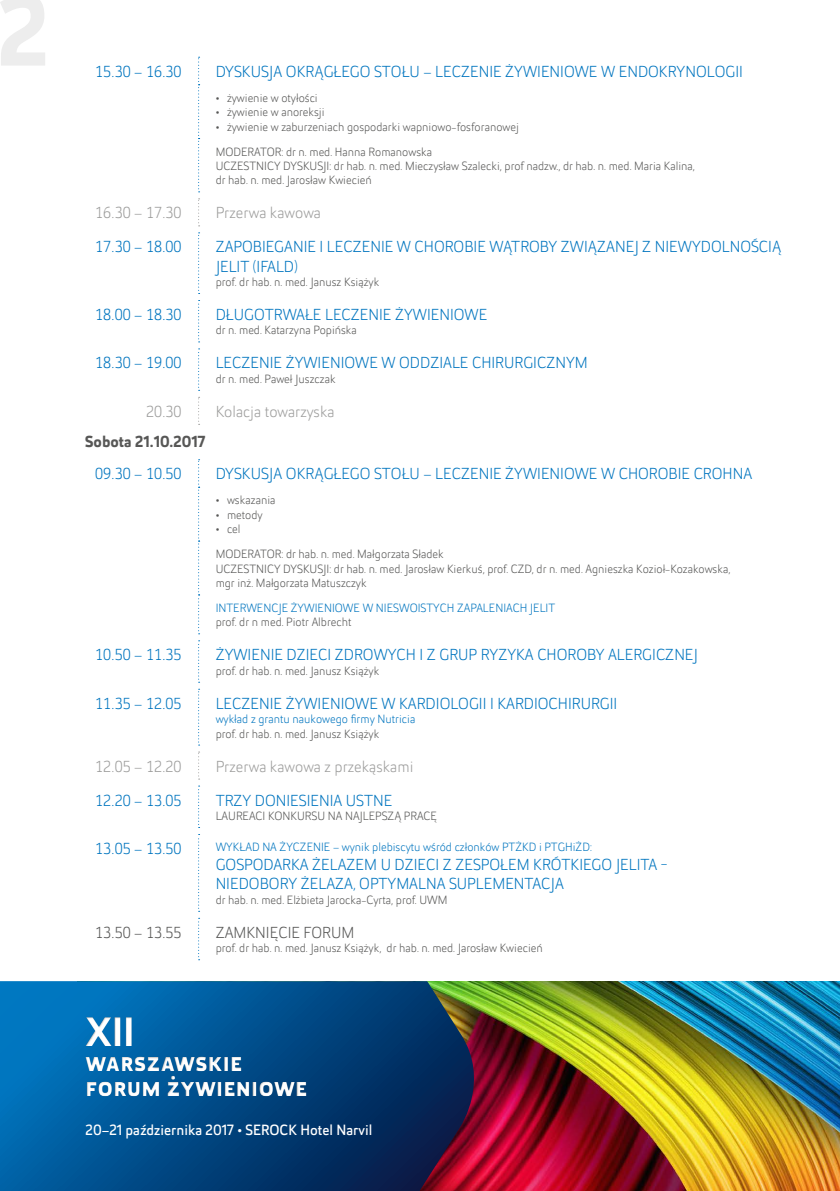
<style>
.page{position:relative;width:840px;height:1191px;background:#fff}
.page>*{position:absolute;margin:0;border:0;box-sizing:border-box;transform-origin:0 0}
.t1{font:700 41.4px "Helia Core";color:#fff}
.t2{font:700 27.4px/24.6px "Helia Core";letter-spacing:-.01em;color:#fff}
.t3{font:300 16px/19.2px "Helia Core";color:#0075bf}
.t4{font:300 16px "Helia Core";color:#9d9d9c}
.t5{font:300 16px "Helia Core";color:#575756}
.t6{font:700 16px "Helia Core";color:#575756}
.t7{font:14.8px "Helia Core";color:#fff}
.t8{font:300 12px/25px "Helia Core";color:#575756}
.t9{font:300 12px "Helia Core";color:#0075bf}
</style>
<div class="page">
<img style="left:489px;top:981px;width:350px;height:210px">
<svg style="left:0;top:981px;width:489px;height:210px;background:#0e5088"></svg>
<div style="left:69px;top:999px;width:516px;height:146px;background:#1d1d1b;opacity:.3"></div>
<svg style="left:198px;top:57px;width:1px;height:135px"></svg>
<svg style="left:198px;top:232px;width:1px;height:62px"></svg>
<svg style="left:198px;top:300px;width:1px;height:42px"></svg>
<svg style="left:198px;top:348px;width:1px;height:43px"></svg>
<svg style="left:198px;top:198px;width:1px;height:28px"></svg>
<svg style="left:198px;top:397px;width:1px;height:28px"></svg>
<svg style="left:198px;top:459px;width:1px;height:175px"></svg>
<svg style="left:198px;top:640px;width:1px;height:42px"></svg>
<svg style="left:198px;top:688px;width:1px;height:57px"></svg>
<svg style="left:198px;top:785px;width:1px;height:43px"></svg>
<svg style="left:198px;top:834px;width:1px;height:77px"></svg>
<svg style="left:198px;top:917px;width:1px;height:43px"></svg>
<svg style="left:198px;top:751px;width:1px;height:28px"></svg>
<h3 class="t3" style="left:95px;top:61px;width:88px">15.30 – 16.30</h3>
<h3 class="t3" style="left:215px;top:61px;width:528px">DYSKUSJA OKRĄGŁEGO STOŁU – LECZENIE ŻYWIENIOWE W ENDOKRYNOLOGII</h3>
<p class="t8" style="left:215px;top:85px;width:104px">• żywienie w otyłości</p>
<p class="t8" style="left:215px;top:99px;width:110px">• żywienie w anoreksji</p>
<p class="t8" style="left:215px;top:114px;width:305px">• żywienie w zaburzeniach gospodarki wapniowo-fosforanowej<br>MODERATOR: dr n. med. Hanna Romanowska</p>
<p class="t8" style="left:215px;top:158px;width:480px;line-height:14.4px">UCZESTNICY DYSKUSJI: dr hab. n. med. Mieczysław Szalecki, prof nadzw., dr hab. n. med. Maria Kalina, dr hab. n. med. Jarosław Kwiecień</p>
<h3 class="t4" style="left:95px;top:203px;width:88px">16.30 – 17.30</h3>
<h3 class="t4" style="left:215px;top:203px;width:107px">Przerwa kawowa</h3>
<h3 class="t3" style="left:95px;top:237px;width:88px">17.30 – 18.00</h3>
<h3 class="t3" style="left:215px;top:237px;width:567px">ZAPOBIEGANIE I LECZENIE W CHOROBIE WĄTROBY ZWIĄZANEJ Z NIEWYDOLNOŚCIĄ<br>JELIT (IFALD)</h3>
<p class="t8" style="left:215px;top:269px;width:165px">prof. dr hab. n. med. Janusz Książyk</p>
<h3 class="t3" style="left:95px;top:305px;width:88px">18.00 – 18.30</h3>
<h3 class="t3" style="left:215px;top:305px;width:273px">DŁUGOTRWAŁE LECZENIE ŻYWIENIOWE</h3>
<p class="t8" style="left:215px;top:317px;width:143px">dr n. med. Katarzyna Popińska</p>
<h3 class="t3" style="left:95px;top:353px;width:88px">18.30 – 19.00</h3>
<h3 class="t3" style="left:215px;top:353px;width:373px">LECZENIE ŻYWIENIOWE W ODDZIALE CHIRURGICZNYM</h3>
<p class="t8" style="left:215px;top:366px;width:121px">dr n. med. Paweł Juszczak</p>
<h3 class="t4" style="left:146px;top:401px;width:37px">20.30</h3>
<h3 class="t4" style="left:215px;top:401px;width:120px">Kolacja towarzyska</h3>
<h3 class="t6" style="left:85px;top:430px;width:122px">Sobota 21.10.2017</h3>
<h3 class="t3" style="left:95px;top:464px;width:88px">09.30 – 10.50</h3>
<h3 class="t3" style="left:215px;top:464px;width:537px">DYSKUSJA OKRĄGŁEGO STOŁU – LECZENIE ŻYWIENIOWE W CHOROBIE CROHNA</h3>
<p class="t8" style="left:215px;top:487px;width:61px">• wskazania</p>
<p class="t8" style="left:215px;top:502px;width:48px">• metody</p>
<p class="t8" style="left:215px;top:516px;width:229px">• cel<br>MODERATOR: dr hab. n. med. Małgorzata Sładek</p>
<p class="t8" style="left:215px;top:561px;width:516px;line-height:14.4px">UCZESTNICY DYSKUSJI: dr hab. n. med. Jarosław Kierkuś, prof. CZD, dr n. med. Agnieszka Kozioł-Kozakowska, mgr inż. Małgorzata Matuszczyk</p>
<p class="t9" style="left:215px;top:600px;width:341px">INTERWENCJE ŻYWIENIOWE W NIESWOISTYCH ZAPALENIACH JELIT</p>
<p class="t8" style="left:215px;top:609px;width:137px">prof. dr n med. Piotr Albrecht</p>
<h3 class="t3" style="left:95px;top:645px;width:88px">10.50 – 11.35</h3>
<h3 class="t3" style="left:215px;top:645px;width:483px">ŻYWIENIE DZIECI ZDROWYCH I Z GRUP RYZYKA CHOROBY ALERGICZNEJ</h3>
<p class="t8" style="left:215px;top:658px;width:165px">prof. dr hab. n. med. Janusz Książyk</p>
<h3 class="t3" style="left:95px;top:693px;width:88px">11.35 – 12.05</h3>
<h3 class="t3" style="left:215px;top:693px;width:403px">LECZENIE ŻYWIENIOWE W KARDIOLOGII I KARDIOCHIRURGII</h3>
<p class="t9" style="left:215px;top:711px;width:201px">wykład z grantu naukowego firmy Nutricia</p>
<p class="t8" style="left:215px;top:720px;width:165px">prof. dr hab. n. med. Janusz Książyk</p>
<h3 class="t4" style="left:95px;top:756px;width:88px">12.05 – 12.20</h3>
<h3 class="t4" style="left:215px;top:756px;width:199px">Przerwa kawowa z przekąskami</h3>
<h3 class="t3" style="left:95px;top:790px;width:88px">12.20 – 13.05</h3>
<h3 class="t3" style="left:215px;top:790px;width:178px">TRZY DONIESIENIA USTNE</h3>
<p class="t8" style="left:215px;top:803px;width:223px">LAUREACI KONKURSU NA NAJLEPSZĄ PRACĘ</p>
<h3 class="t3" style="left:95px;top:838px;width:88px">13.05 – 13.50</h3>
<p class="t9" style="left:215px;top:839px;width:377px">WYKŁAD NA ŻYCZENIE – wynik plebiscytu wśród członków PTŻKD i PTGHiŻD:</p>
<h3 class="t3" style="left:215px;top:855px;width:453px">GOSPODARKA ŻELAZEM U DZIECI Z ZESPOŁEM KRÓTKIEGO JELITA -<br>NIEDOBORY ŻELAZA, OPTYMALNA SUPLEMENTACJA</h3>
<p class="t8" style="left:215px;top:887px;width:233px">dr hab. n. med. Elżbieta Jarocka-Cyrta, prof. UWM</p>
<h3 class="t5" style="left:95px;top:922px;width:88px">13.50 – 13.55</h3>
<h3 class="t5" style="left:215px;top:922px;width:140px">ZAMKNIĘCIE FORUM</h3>
<p class="t8" style="left:215px;top:935px;width:328px">prof. dr hab. n. med. Janusz Książyk, dr hab. n. med. Jarosław Kwiecień</p>
<h1 class="t1" style="left:85px;top:1003px;width:51px">XII</h1>
<h2 class="t2" style="left:85px;top:1049px;width:224px">warszawskie forum żywieniowe</h2>
<p class="t7" style="left:85px;top:1119px;width:288px">20–21 października 2017 • SEROCK Hotel Narvil</p>
</div>
